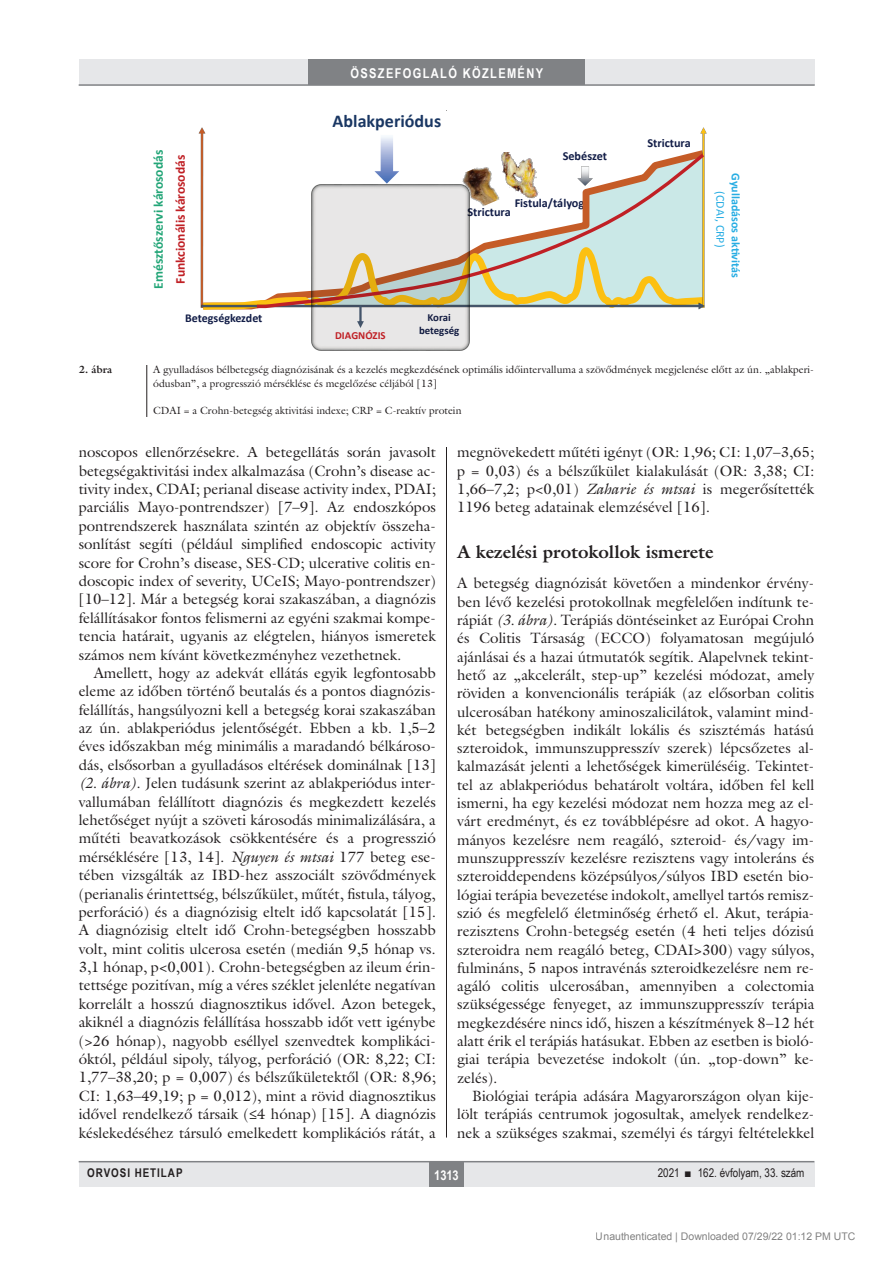
<style>
.page{position:relative;width:893px;height:1263px;background:#fff}
.page>*{position:absolute;margin:0;border:0;box-sizing:border-box;transform-origin:0 0}
.alcimbold{font:700 18px "Galliard Reg";color:#231f20}
.t1{font:700 18px "Calibri";color:#1a3763}
.Body_Text{font:15px/18.5px "Galliard Reg";color:#231f20;text-align:justify}
.Body_tompa{font:15px/18.3px "Galliard Reg";color:#231f20}
.t2{font:700 13.5px/22.2px "Calibri";color:#22a577;text-align:center}
.rovatcim_jo{font:700 13.5px "Arial Narrow";letter-spacing:.1em;color:#fff}
.oldalszam{font:700 13.5px "Arial Narrow";color:#fff}
.t3{font:700 12.15px "Calibri";color:#121d47}
.t4{font:700 12px/15px "Calibri";color:#27ade3}
.pagina{font:12px "Arial Narrow";color:#231f20}
.t5{font:700 12px "Calibri";letter-spacing:-.005em;color:#121d47}
.pagina-2{font:700 12px "Arial Narrow";letter-spacing:.08em;color:#231f20}
.t6{font:700 10.8px/13px "Calibri";letter-spacing:-.005em;color:#121d47;text-align:center}
.t7{font:700 10.8px "Calibri";color:#c02025}
.kepalairas2{font:10.5px/13.5px "Galliard Reg";color:#231f20}
.t8{font:10.5px "Arial";color:rgb(0 0 0/.5)}
.kepalairas1{font:700 10.5px "Galliard Reg";color:#231f20}
.s1{color:#c02025}
.s2{font-weight:400}
.s3{font-style:italic}
</style>
<div class="page">
<div style="left:79px;top:1161px;width:735px;height:25px;background:#e6e7e9"></div>
<div style="left:429px;top:1161px;width:34px;height:25px;background:#808285"></div>
<hr style="left:79px;top:1161px;width:735px;height:1px;background:#808285">
<div style="left:79px;top:60px;width:735px;height:25px;background:#e6e7e9"></div>
<div style="left:308px;top:60px;width:277px;height:25px;background:#808285"></div>
<hr style="left:79px;top:84px;width:736px;height:2px;background:#808285">
<hr style="left:446px;top:111px;width:1px;height:1026px;background:#231f20">
<div style="left:79px;top:365px;width:735px;height:81px;background:#fff"></div>
<hr style="left:146px;top:365px;width:1px;height:52px;background:#231f20">
<img style="left:198px;top:127px;width:8px;height:116px">
<img style="left:700px;top:127px;width:7px;height:23px">
<svg style="left:446px;top:150px;width:259px;height:93px"></svg>
<img style="left:311px;top:184px;width:159px;height:166px">
<svg style="left:374px;top:136px;width:25px;height:48px"></svg>
<svg style="left:200px;top:243px;width:505px;height:85px"></svg>
<div style="left:319px;top:111px;width:136px;height:19px;background:#fff"></div>
<p class="rovatcim_jo" style="left:350px;top:63px;width:194px">ÖSSZEFOGLALÓ KÖZLEMÉNY</p>
<p class="t2" style="left:147px;top:289px;width:140px;rotate:-90deg">Emésztőszervi károsodás<br><span class="s1">Funkcionális károsodás</span></p>
<p class="t1" style="left:333px;top:109px;width:110px">Ablakperiódus</p>
<p class="t3" style="left:563px;top:148px;width:46px">Sebészet</p>
<p class="t3" style="left:515px;top:195px;width:71px">Fistula/tályog</p>
<p class="t3" style="left:467px;top:204px;width:45px">Strictura</p>
<p class="t5" style="left:185px;top:310px;width:79px">Betegségkezdet</p>
<p class="t6" style="left:419px;top:310px;width:42px">Korai betegség</p>
<p class="t7" style="left:335px;top:329px;width:52px">DIAGNÓZIS</p>
<p class="t3" style="left:647px;top:135px;width:45px">Strictura</p>
<p class="t4" style="left:743px;top:191px;width:88px;text-indent:-18px;rotate:90deg">Gyulladásos aktivitás <span class="s2">(CDAI, CRP)</span></p>
<p class="kepalairas1" style="left:79px;top:363px;width:35px">2. ábra</p>
<p class="kepalairas2" style="left:153px;top:363px;width:662px">A gyulladásos bélbetegség diagnózisának és a kezelés megkezdésének optimális időintervalluma a szövődmények megjelenése előtt az ún. „ablakperi&shy;ódusban”, a progresszió mérséklése és megelőzése céljából [13]</p>
<p class="kepalairas2" style="left:153px;top:403px;width:310px">CDAI = a Crohn-betegség aktivitási indexe; CRP = C-reaktív protein</p>
<p class="Body_Text" style="left:79px;top:443px;width:359px">noscopos ellenőrzésekre. A betegellátás során javasolt betegségaktivitási index alkalmazása (Crohn’s disease ac&shy;tivity index, CDAI; perianal disease activity index, PDAI; parciális Mayo-pontrendszer) [7–9]. Az endoszkópos pontrendszerek használata szintén az objektív összeha&shy;sonlítást segíti (például simplified endoscopic activity score for Crohn’s disease, SES-CD; ulcerative colitis en&shy;doscopic index of severity, UCeIS; Mayo-pontrendszer) [10–12]. Már a betegség korai szakaszában, a diagnózis felállításakor fontos felismerni az egyéni szakmai kompe&shy;tencia határait, ugyanis az elégtelen, hiányos ismeretek számos nem kívánt következményhez vezethetnek.</p>
<p class="Body_Text" style="left:79px;top:663px;width:359px;text-align:left;text-indent:15px">Amellett, hogy az adekvát ellátás egyik legfontosabb eleme az időben történő beutalás és a pontos diagnózis&shy;felállítás, hangsúlyozni kell a betegség korai szakaszában az ún. ablakperiódus jelentőségét. Ebben a kb. 1,5–2 éves időszakban még minimális a maradandó bélkároso&shy;dás, elsősorban a gyulladásos eltérések dominálnak [13] <span class="s3">(2. ábra)</span>. Jelen tudásunk szerint az ablakperiódus inter&shy;vallumában felállított diagnózis és megkezdett kezelés lehetőséget nyújt a szöveti károsodás minimalizálására, a műtéti beavatkozások csökkentésére és a progresszió mérséklésére [13, 14]. <span class="s3">Nguyen és mtsai</span> 177 beteg ese&shy;tében vizsgálták az IBD-hez asszociált szövődmények (perianalis érintettség, bélszűkület, műtét, fistula, tályog, perforáció) és a diagnózisig eltelt idő kapcsolatát [15].<br>A diagnózisig eltelt idő Crohn-betegségben hosszabb volt, mint colitis ulcerosa esetén (medián 9,5 hónap vs.<br>3,1 hónap, p&lt;0,001). Crohn-betegségben az ileum érin&shy;tettsége pozitívan, míg a véres széklet jelenléte negatívan korrelált a hosszú diagnosztikus idővel. Azon betegek, akiknél a diagnózis felállítása hosszabb időt vett igénybe (&gt;26 hónap), nagyobb eséllyel szenvedtek komplikáci&shy;óktól, például sipoly, tályog, perforáció (OR: 8,22; CI:<br>1,77–38,20; p = 0,007) és bélszűkületektől (OR: 8,96; CI: 1,63–49,19; p = 0,012), mint a rövid diagnosztikus idővel rendelkező társaik (≤4 hónap) [15]. A diagnózis késlekedéséhez társuló emelkedett komplikációs rátát, a</p>
<p class="Body_Text" style="left:457px;top:443px;width:359px">megnövekedett műtéti igényt (OR: 1,96; CI: 1,07–3,65; p = 0,03) és a bélszűkület kialakulását (OR: 3,38; CI:<br>1,66–7,2; p&lt;0,01) <span class="s3">Zaharie és mtsai</span> is megerősítették 1196 beteg adatainak elemzésével [16].</p>
<p class="alcimbold" style="left:457px;top:540px;width:258px">A kezelési protokollok ismerete</p>
<p class="Body_tompa" style="left:457px;top:574px;width:359px">A betegség diagnózisát követően a mindenkor érvény&shy;ben lévő kezelési protokollnak megfelelően indítunk te&shy;rápiát <span class="s3">(3. ábra)</span>. Terápiás döntéseinket az Európai Crohn és Colitis Társaság (ECCO) folyamatosan megújuló ajánlásai és a hazai útmutatók segítik. Alapelvnek tekint&shy;hető az „akcelerált, step-up” kezelési módozat, amely röviden a konvencionális terápiák (az elősorban colitis ulcerosában hatékony aminoszalicilátok, valamint mind&shy;két betegségben indikált lokális és szisztémás hatású szteroidok, immunszuppresszív szerek) lépcsőzetes al&shy;kalmazását jelenti a lehetőségek kimerüléséig. Tekintet&shy;tel az ablakperiódus behatárolt voltára, időben fel kell ismerni, ha egy kezelési módozat nem hozza meg az el&shy;várt eredményt, és ez továbblépésre ad okot. A hagyo&shy;mányos kezelésre nem reagáló, szteroid- és/vagy im&shy;munszuppresszív kezelésre rezisztens vagy intoleráns és szteroiddependens középsúlyos/súlyos IBD esetén bio&shy;lógiai terápia bevezetése indokolt, amellyel tartós remis - szió és megfelelő életminőség érhető el. Akut, terápia&shy;rezisztens Crohn-betegség esetén (4 heti teljes dózisú szteroidra nem reagáló beteg, CDAI&gt;300) vagy súlyos, fulmináns, 5 napos intravénás szteroidkezelésre nem re&shy;agáló colitis ulcerosában, amennyiben a colectomia szükségessége fenyeget, az immunszuppresszív terápia megkezdésére nincs idő, hiszen a készítmények 8–12 hét alatt érik el terápiás hatásukat. Ebben az esetben is bioló&shy;giai terápia bevezetése indokolt (ún. „top-down” ke&shy;zelés).</p>
<p class="Body_Text" style="left:457px;top:1086px;width:359px;text-indent:15px">Biológiai terápia adására Magyarországon olyan kije&shy;lölt terápiás centrumok jogosultak, amelyek rendelkez&shy;nek a szükséges szakmai, személyi és tárgyi feltételekkel</p>
<p class="pagina-2" style="left:87px;top:1164px;width:97px">ORVOSI HETILAP</p>
<p class="oldalszam" style="left:434px;top:1165px;width:26px">1313</p>
<p class="pagina" style="left:658px;top:1164px;width:148px">2021 ■ 162. évfolyam, 33. szám</p>
<p class="t8" style="left:596px;top:1231px;width:261px">Unauthenticated | Downloaded 07/29/22 01:12 PM UTC</p>
</div>
